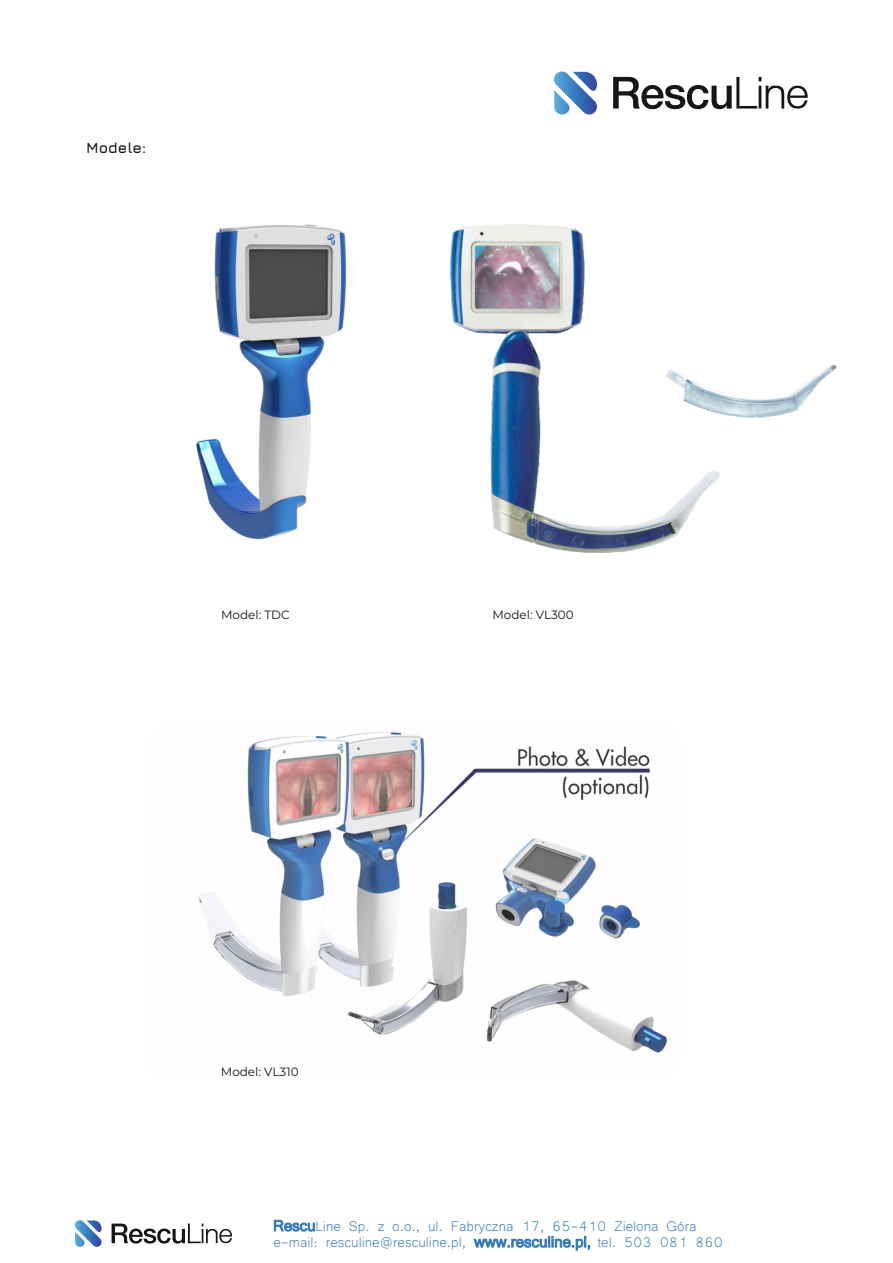
<style>
.page{position:relative;width:893px;height:1263px;background:#fff}
.page>*{position:absolute;margin:0;border:0;box-sizing:border-box;transform-origin:0 0}
.t1{font:18px/15.9px "Microsoft Yi Baiti";color:#3379bb}
.t2{font:700 15px "Jura";color:#151616}
.t3{font:12px "Montserrat";color:#151616}
.s1{font-family:"Microsoft Sans Serif";font-size:15px}
</style>
<div class="page">
<svg style="left:75px;top:1220px;width:27px;height:27px"></svg>
<svg style="left:112px;top:1223px;width:120px;height:20px"></svg>
<svg style="left:554px;top:72px;width:43px;height:43px"></svg>
<svg style="left:613px;top:77px;width:195px;height:32px"></svg>
<img style="left:198px;top:732px;width:470px;height:321px">
<img style="left:196px;top:224px;width:150px;height:316px">
<img style="left:450px;top:225px;width:387px;height:327px">
<p class="t2" style="left:86px;top:138px;width:62px">Modele:</p>
<p class="t3" style="left:221px;top:607px;width:70px">Model: TDC</p>
<p class="t3" style="left:492px;top:607px;width:83px">Model: VL300</p>
<p class="t3" style="left:221px;top:1064px;width:79px">Model: VL310</p>
<p class="t1" style="left:273px;top:1217px;width:451px"><span class="s1">Rescu</span>Line Sp. z o.o., ul. Fabryczna 17, 65-410 Zielona Góra e-mail: resculine@resculine.pl, <span class="s1">www.resculine.pl,</span> tel. 503 081 860</p>
</div>
